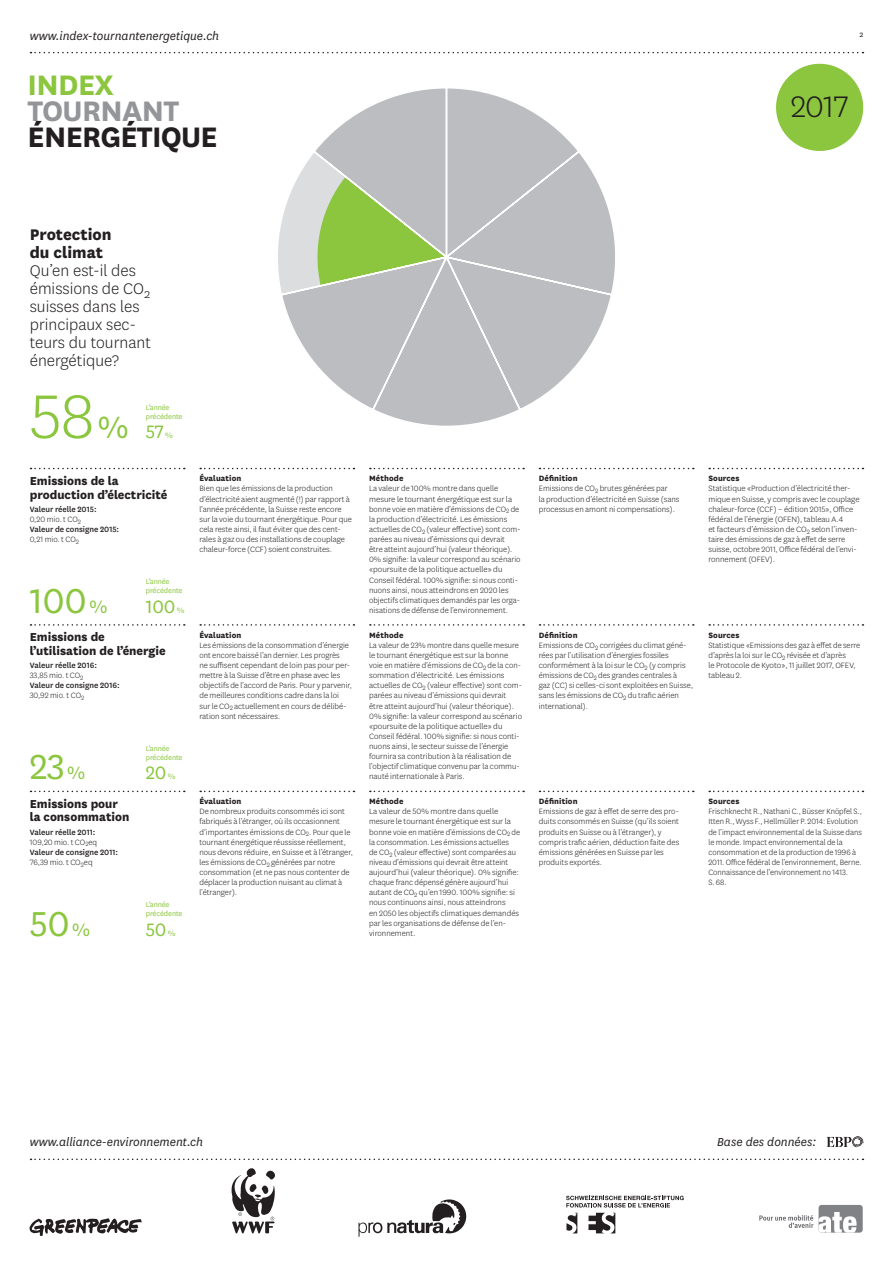
<style>
.page{position:relative;width:893px;height:1263px;background:#fff}
.page>*{position:absolute;margin:0;border:0;box-sizing:border-box;transform-origin:0 0}
.t1{font:300 72px "National";color:#8bc63e}
.t2{font:40.5px "National";letter-spacing:-.01em;color:#8bc63e}
.t3{font:300 34.8px "National";color:#231f20}
.t4{font:700 33px "National";letter-spacing:-.02em;color:#231f20}
.t5{font:700 33px "National";letter-spacing:-.02em;color:#939598}
.t6{font:700 33px "National";letter-spacing:-.02em;color:#8bc63e}
.t7{font:21px "National";letter-spacing:-.01em;color:#8bc63e}
.t8{font:300 18px/18px "National";color:#231f20}
.t9{font:800 18px/18px "National";color:#231f20}
.t10{font:800 13.5px/14px "National";color:#231f20}
.t11{font:italic 13.5px "National";color:#231f20}
.t12{font:300 9px/10.2px "National";color:#231f20}
.t13{font:500 9px/10.2px "National";color:#231f20}
.t14{font:800 9px "National";letter-spacing:.01em;color:#231f20}
.t15{font:9px "National";color:#8bc63e}
.t16{font:9px "National";color:#231f20}
.t17{font:8.25px/9px "National";letter-spacing:-.01em;color:#8bc63e}
.s1{font-weight:400;font-size:36px}
.s2{font-weight:300}
.s3{font-size:21px}
.s4{font-weight:800}
</style>
<div class="page">
<svg style="left:31px;top:52px;width:832px;height:1px"></svg>
<div style="left:776px;top:64px;width:87px;height:87px;background:#8bc63e;border-radius:50%"></div>
<svg style="left:827px;top:1136px;width:37px;height:11px"></svg>
<svg style="left:30px;top:1218px;width:112px;height:18px"></svg>
<svg style="left:358px;top:1199px;width:109px;height:38px"></svg>
<svg style="left:231px;top:1168px;width:44px;height:65px"></svg>
<svg style="left:566px;top:1196px;width:118px;height:11px"></svg>
<svg style="left:588px;top:1213px;width:27px;height:20px"></svg>
<svg style="left:566px;top:1213px;width:11px;height:20px"></svg>
<svg style="left:31px;top:1158px;width:832px;height:2px"></svg>
<div style="left:818px;top:1205px;width:45px;height:27px;background:#808285;border-radius:3px"></div>
<svg style="left:759px;top:1212px;width:97px;height:20px"></svg>
<svg style="left:278px;top:88px;width:337px;height:338px"></svg>
<svg style="left:31px;top:468px;width:154px;height:1px"></svg>
<svg style="left:200px;top:468px;width:154px;height:1px"></svg>
<svg style="left:370px;top:468px;width:154px;height:1px"></svg>
<svg style="left:539px;top:468px;width:155px;height:1px"></svg>
<svg style="left:709px;top:468px;width:154px;height:1px"></svg>
<svg style="left:31px;top:624px;width:154px;height:2px"></svg>
<svg style="left:200px;top:624px;width:154px;height:2px"></svg>
<svg style="left:370px;top:624px;width:154px;height:2px"></svg>
<svg style="left:539px;top:624px;width:155px;height:2px"></svg>
<svg style="left:709px;top:624px;width:154px;height:2px"></svg>
<svg style="left:31px;top:791px;width:154px;height:1px"></svg>
<svg style="left:200px;top:791px;width:154px;height:1px"></svg>
<svg style="left:370px;top:791px;width:154px;height:1px"></svg>
<svg style="left:539px;top:791px;width:155px;height:1px"></svg>
<svg style="left:709px;top:791px;width:154px;height:1px"></svg>
<h3 class="t11" style="left:30px;top:27px;width:191px">www.index-tournantenergetique.ch</h3>
<h3 class="t6" style="left:28px;top:62px;width:88px">INDEX</h3>
<h3 class="t5" style="left:28px;top:88px;width:153px">TOURNANT</h3>
<h3 class="t4" style="left:28px;top:114px;width:192px">ÉNERGÉTIQUE</h3>
<p class="t16" style="left:859px;top:28px;width:5px">2</p>
<h3 class="t3" style="left:791px;top:85px;width:59px">2017</h3>
<h3 class="t9" style="left:30px;top:224px;width:83px">Protection du climat</h3>
<h3 class="t8" style="left:30px;top:261px;width:123px">Qu’en est-il des émissions de CO<sub>2 </sub>suisses dans les principaux sec&shy;teurs du tournant énergétique?</h3>
<h1 class="t1" style="left:30px;top:371px;width:100px">58<span class="s1">%</span></h1>
<p class="t17" style="left:146px;top:402px;width:38px">L’année précédente</p>
<h3 class="t7" style="left:146px;top:418px;width:20px">57</h3>
<p class="t15" style="left:165px;top:429px;width:9px">%</p>
<h3 class="t10" style="left:30px;top:472px;width:139px">Emissions de la production d’électricité</h3>
<p class="t13" style="left:30px;top:503px;width:91px">Valeur réelle 2015:<br><span class="s2">0,20 mio. t CO</span><sub>2<br></sub>Valeur de consigne 2015:<br><span class="s2">0,21 mio. t CO</span><sub>2</sub></p>
<h2 class="t2" style="left:30px;top:574px;width:79px">100<span class="s3">%</span></h2>
<p class="t17" style="left:146px;top:577px;width:38px">L’année précédente</p>
<h3 class="t7" style="left:146px;top:593px;width:31px">100</h3>
<p class="t15" style="left:177px;top:604px;width:9px">%</p>
<h3 class="t10" style="left:30px;top:629px;width:137px">Emissions de l’utilisation de l’énergie</h3>
<p class="t13" style="left:30px;top:660px;width:91px">Valeur réelle 2016:<br><span class="s2">33,85 mio. t CO</span><sub>2<br></sub>Valeur de consigne 2016:<br><span class="s2">30,92 mio. t CO</span><sub>2</sub></p>
<h2 class="t2" style="left:30px;top:741px;width:57px">23<span class="s3">%</span></h2>
<h3 class="t10" style="left:30px;top:795px;width:101px">Emissions pour la consommation</h3>
<p class="t13" style="left:30px;top:826px;width:90px">Valeur réelle 2011:<br><span class="s2">109,20 mio. t CO</span><sub>2</sub><span class="s2">eq<br></span>Valeur de consigne 2011:<br><span class="s2">76,39 mio. t CO</span><sub>2</sub><span class="s2">eq</span></p>
<h2 class="t2" style="left:30px;top:897px;width:62px">50<span class="s3">%</span></h2>
<p class="t17" style="left:146px;top:743px;width:38px">L’année précédente</p>
<h3 class="t7" style="left:146px;top:759px;width:22px">20</h3>
<p class="t15" style="left:168px;top:771px;width:9px">%</p>
<p class="t17" style="left:146px;top:900px;width:38px">L’année précédente</p>
<h3 class="t7" style="left:146px;top:916px;width:22px">50</h3>
<p class="t15" style="left:168px;top:927px;width:9px">%</p>
<p class="t14" style="left:199px;top:472px;width:44px">Évaluation</p>
<p class="t12" style="left:199px;top:483px;width:154px">Bien que les émissions de la production d’électricité aient augmenté (!) par rapport à l’année précédente, la Suisse reste encore sur la voie du tournant énergétique. Pour que cela reste ainsi, il faut éviter que des cent&shy;rales à gaz ou des installations de couplage chaleur-force (CCF) soient construites.</p>
<p class="t14" style="left:199px;top:628px;width:44px">Évaluation</p>
<p class="t12" style="left:199px;top:640px;width:154px">Les émissions de la consommation d’énergie ont encore baissé l’an dernier. Les progrès<br>ne suffisent cependant de loin pas pour per&shy;mettre à la Suisse d’être en phase avec les objectifs de l’accord de Paris. Pour y parvenir, de meilleures conditions cadre dans la loi sur le CO<sub>2</sub> actuellement en cours de délibé&shy;ration sont nécessaires.</p>
<p class="t14" style="left:199px;top:795px;width:44px">Évaluation</p>
<p class="t12" style="left:199px;top:806px;width:155px">De nombreux produits consommés ici sont fabriqués à l’étranger, où ils occasionnent d’importantes émissions de CO<sub>2</sub>. Pour que le tournant énergétique réussisse réellement, nous devons réduire, en Suisse et à l’étranger, les émissions de CO<sub>2</sub> générées par notre consommation (et ne pas nous contenter de déplacer la production nuisant au climat à l’étranger).</p>
<p class="t14" style="left:369px;top:472px;width:36px">Méthode</p>
<p class="t12" style="left:369px;top:483px;width:153px">La valeur de 100% montre dans quelle mesure le tournant énergétique est sur la bonne voie en matière d’émissions de CO<sub>2</sub> de la production d’électricité. Les émissions actuelles de CO<sub>2</sub> (valeur effective) sont com&shy;parées au niveau d’émissions qui devrait être atteint aujourd’hui (valeur théorique).<br>0% signifie: la valeur correspond au scénario «poursuite de la politique actuelle» du Conseil fédéral. 100% signifie: si nous conti&shy;nuons ainsi, nous atteindrons en 2020 les objectifs climatiques demandés par les orga&shy;nisations de défense de l’environnement.</p>
<p class="t12" style="left:539px;top:473px;width:142px"><span class="s4">Définition<br></span>Emissions de CO<sub>2</sub> brutes générées par<br>la production d’électricité en Suisse (sans processus en amont ni compensations).</p>
<p class="t14" style="left:708px;top:472px;width:33px">Sources</p>
<p class="t12" style="left:708px;top:483px;width:153px">Statistique «Production d’électricité ther&shy;mique en Suisse, y compris avec le couplage chaleur-force (CCF) – édition 2015», Office fédéral de l’énergie (OFEN), tableau A.4<br>et facteurs d’émission de CO<sub>2</sub> selon l’inven&shy;taire des émissions de gaz à effet de serre suisse, octobre 2011, Office fédéral de l’envi&shy;ronnement (OFEV).</p>
<p class="t14" style="left:369px;top:628px;width:36px">Méthode</p>
<p class="t12" style="left:369px;top:640px;width:155px">La valeur de 23% montre dans quelle mesure le tournant énergétique est sur la bonne voie en matière d’émissions de CO<sub>2</sub> de la con&shy;sommation d’électricité. Les émissions actuelles de CO<sub>2</sub> (valeur effective) sont com&shy;parées au niveau d’émissions qui devrait être atteint aujourd’hui (valeur théorique).<br>0% signifie: la valeur correspond au scénario «poursuite de la politique actuelle» du Conseil fédéral. 100% signifie: si nous conti&shy;nuons ainsi, le secteur suisse de l’énergie fournira sa contribution à la réalisation de l’objectif climatique convenu par la commu&shy;nauté internationale à Paris.</p>
<p class="t12" style="left:539px;top:629px;width:156px"><span class="s4">Définition<br></span>Emissions de CO<sub>2</sub> corrigées du climat géné&shy;rées par l’utilisation d’énergies fossiles conformément à la loi sur le CO<sub>2</sub> (y compris émissions de CO<sub>2</sub> des grandes centrales à<br>gaz (CC) si celles-ci sont exploitées en Suisse, sans les émissions de CO<sub>2</sub> du trafic aérien international).</p>
<p class="t14" style="left:708px;top:628px;width:33px">Sources</p>
<p class="t12" style="left:708px;top:640px;width:153px">Statistique «Emissions des gaz à effet de serre d’après la loi sur le CO<sub>2</sub> révisée et d’après<br>le Protocole de Kyoto», 11 juillet 2017, OFEV, tableau 2.</p>
<p class="t14" style="left:369px;top:795px;width:36px">Méthode</p>
<p class="t12" style="left:369px;top:806px;width:153px">La valeur de 50% montre dans quelle mesure le tournant énergétique est sur la bonne voie en matière d’émissions de CO<sub>2</sub> de la consommation. Les émissions actuelles<br>de CO<sub>2</sub> (valeur effective) sont comparées au niveau d’émissions qui devrait être atteint aujourd’hui (valeur théorique). 0% signifie: chaque franc dépensé génère aujourd’hui autant de CO<sub>2</sub> qu’en 1990. 100% signifie: si nous continuons ainsi, nous atteindrons<br>en 2050 les objectifs climatiques demandés par les organisations de défense de l’en&shy;vironnement.</p>
<p class="t14" style="left:539px;top:795px;width:40px">Définition</p>
<p class="t12" style="left:539px;top:806px;width:142px">Emissions de gaz à effet de serre des pro&shy;duits consommés en Suisse (qu’ils soient produits en Suisse ou à l’étranger), y compris trafic aérien, déduction faite des émissions générées en Suisse par les produits exportés.</p>
<p class="t14" style="left:708px;top:795px;width:33px">Sources</p>
<p class="t12" style="left:708px;top:806px;width:155px">Frischknecht R., Nathani C., Büsser Knöpfel S., Itten R., Wyss F., Hellmüller P. 2014: Evolution de l’impact environnemental de la Suisse dans le monde. Impact environnemental de la consommation et de la production de 1996 à 2011. Office fédéral de l’environnement, Berne.<br>Connaissance de l’environnement no 1413.<br>S. 68.</p>
<h3 class="t11" style="left:30px;top:1134px;width:175px">www.alliance-environnement.ch</h3>
<h3 class="t11" style="left:717px;top:1134px;width:101px">Base des données:</h3>
</div>
